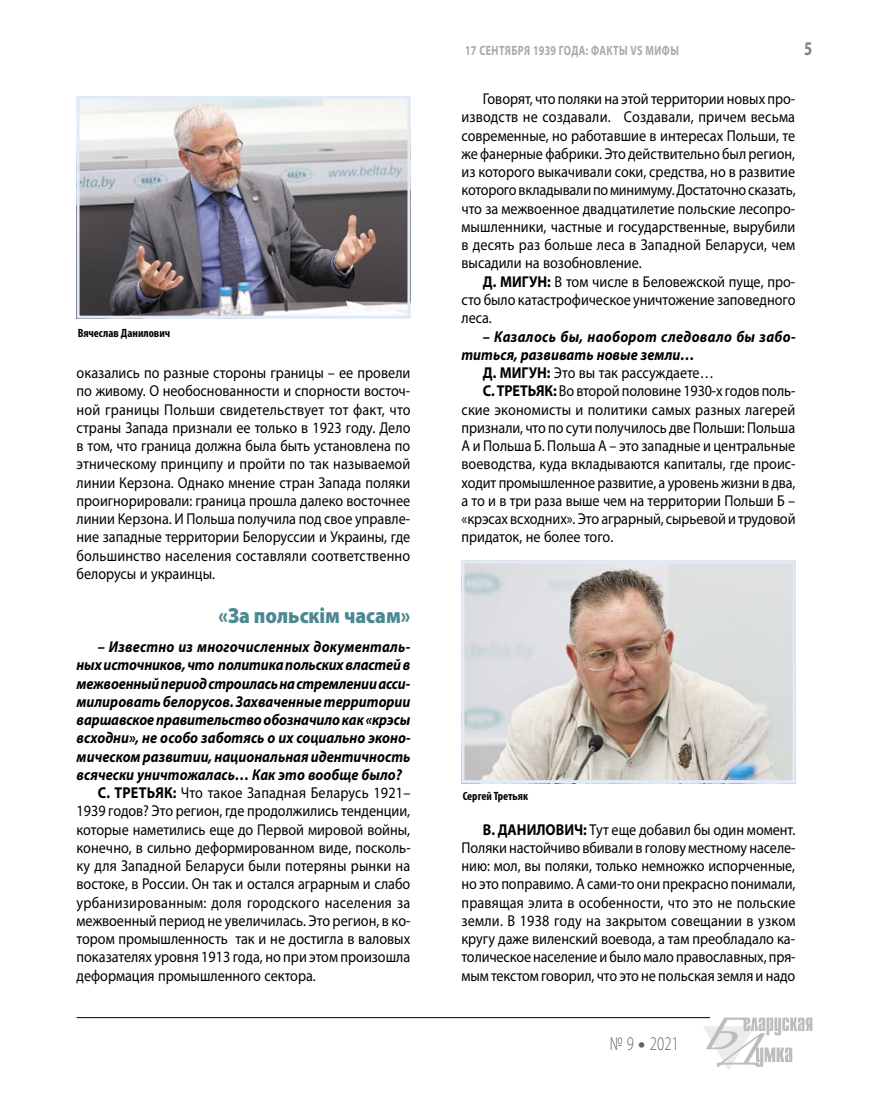
<style>
.page{position:relative;width:872px;height:1106px;background:#fff}
.page>*{position:absolute;margin:0;border:0;box-sizing:border-box;transform-origin:0 0}
.t1{font:900 21.9px "Myriad Pro";color:#4d8891;scale:.9 1}
.t2{font:300 19.5px "Myriad Pro";color:#636467;scale:.75 1}
.t3{font:700 19.5px "Myriad Pro";color:#808285;scale:.75 1}
.t4{font:15.75px/18.3px "Myriad Pro";color:#000;text-align:justify;scale:.9 1}
.t5{font:italic 700 15.75px/18.3px "Myriad Pro";letter-spacing:.005em;color:#000;text-align:justify;scale:.9 1}
.t6{font:700 15.75px "Myriad Pro";color:#000;scale:.9 1}
.t7{font:700 13.5px "Myriad Pro";letter-spacing:.03em;color:#a7a9ac;scale:.75 1}
.t8{font:700 condensed 12px "Myriad Pro";color:#000}
.s1{font-weight:700}
.s2{font-weight:900}
</style>
<div class="page">
<hr style="left:77px;top:1017px;width:633px;height:1px;background:#000">
<svg style="left:703px;top:1017px;width:109px;height:53px"></svg>
<img style="left:81px;top:100px;width:325px;height:215px">
<div style="left:77px;top:96px;width:333px;height:223px;border:3px solid #e1eaf7"></div>
<img style="left:465px;top:564px;width:326px;height:215px">
<div style="left:461px;top:560px;width:334px;height:223px;border:3px solid #e1eaf7"></div>
<p class="t8" style="left:78px;top:326px;width:94px">Вячеслав Данилович</p>
<p class="t4" style="left:77px;top:363px;width:373px">оказались по разные стороны границы – ее провели по живому. О необоснованности и спорности восточ&shy;ной границы Польши свидетельствует тот факт, что страны Запада признали ее только в 1923 году. Дело в том, что граница должна была быть установлена по этническому принципу и пройти по так называемой линии Керзона. Однако мнение стран Запада поляки проигнорировали: граница прошла далеко восточнее линии Керзона. И Польша получила под свое управле&shy;ние западные территории Белоруссии и Украины, где большинство населения составляли соответственно белорусы и украинцы.</p>
<h1 class="t1" style="left:218px;top:603px;width:215px">«За польскім часам»</h1>
<p class="t5" style="left:77px;top:637px;width:373px;text-indent:21px">– Известно из многочисленных документаль&shy;ных источников, что политика польских властей в межвоенный период строилась на стремлении асси&shy;милировать белорусов. Захваченные территории варшавское правительство обозначило как «крэсы всходни», не особо заботясь о их социально эконо&shy;мическом развитии, национальная идентичность всячески уничтожалась… Как это вообще было?</p>
<p class="t6" style="left:98px;top:782px;width:29px">С. ТРЕТ</p>
<p class="t4" style="left:77px;top:783px;width:373px;text-indent:70px"><span class="s1">ЬЯК:</span> Что такое Западная Беларусь 1921– 1939 годов? Это регион, где продолжились тенденции, которые наметились еще до Первой мировой войны, конечно, в сильно деформированном виде, посколь&shy;ку для Западной Беларуси были потеряны рынки на востоке, в России. Он так и остался аграрным и слабо урбанизированным: доля городского населения за межвоенный период не увеличилась. Это регион, в ко&shy;тором промышленность так и не достигла в валовых показателях уровня 1913 года, но при этом произошла деформация промышленного сектора.</p>
<p class="t7" style="left:465px;top:42px;width:287px">17 сентября 1939 года: факты vs мифы</p>
<p class="t3" style="left:804px;top:36px;width:12px">5</p>
<p class="t4" style="left:461px;top:89px;width:373px;text-indent:21px">Говорят, что поляки на этой территории новых про&shy;изводств не создавали. Создавали, причем весьма современные, но работавшие в интересах Польши, те же фанерные фабрики. Это действительно был регион, из которого выкачивали соки, средства, но в развитие которого вкладывали по минимуму. Достаточно сказать, что за межвоенное двадцатилетие польские лесопро&shy;мышленники, частные и государственные, вырубили в десять раз больше леса в Западной Беларуси, чем высадили на возобновление.</p>
<p class="t4" style="left:461px;top:272px;width:372px;text-indent:21px"><span class="s1">Д. МИГУН:</span> В том числе в Беловежской пуще, про&shy;сто было катастрофическое уничтожение заповедного леса.</p>
<p class="t5" style="left:483px;top:326px;width:349px">– Казалось бы, наоборот следовало бы забо-</p>
<p class="t5" style="left:461px;top:345px;width:261px">титься, развивать новые земли…</p>
<p class="t4" style="left:483px;top:363px;width:258px"><span class="s1">Д. МИГУН:</span> Это вы так рассуждаете…</p>
<p class="t6" style="left:483px;top:381px;width:26px">С. ТРЕТ</p>
<p class="t4" style="left:461px;top:381px;width:373px;text-indent:66px"><span class="s1">ЬЯК:</span> Во второй половине 1930-х годов поль&shy;ские экономисты и политики самых разных лагерей признали, что по сути получилось две Польши: Польша А и Польша Б. Польша А – это западные и центральные воеводства, куда вкладываются капиталы, где проис&shy;ходит промышленное развитие, а уровень жизни в два, а то и в три раза выше чем на территории Польши Б – «крэсах всходних». Это аграрный, сырьевой и трудовой придаток, не более того.</p>
<p class="t8" style="left:463px;top:789px;width:67px">Сергей Третьяк</p>
<p class="t4" style="left:461px;top:820px;width:373px;text-indent:21px"><span class="s1">В. ДАНИЛОВИЧ:</span> Тут еще добавил бы один момент.<br>Поляки настойчиво вбивали в голову местному населе&shy;нию: мол, вы поляки, только немножко испорченные, но это поправимо. А сами-то они прекрасно понимали, правящая элита в особенности, что это не польские земли. В 1938 году на закрытом совещании в узком кругу даже виленский воевода, а там преобладало ка&shy;толическое население и было мало православных, пря&shy;мым текстом говорил, что это не польская земля и надо</p>
<p class="t2" style="left:609px;top:1032px;width:94px">№ 9 <span class="s2">•</span> 2021</p>
</div>
